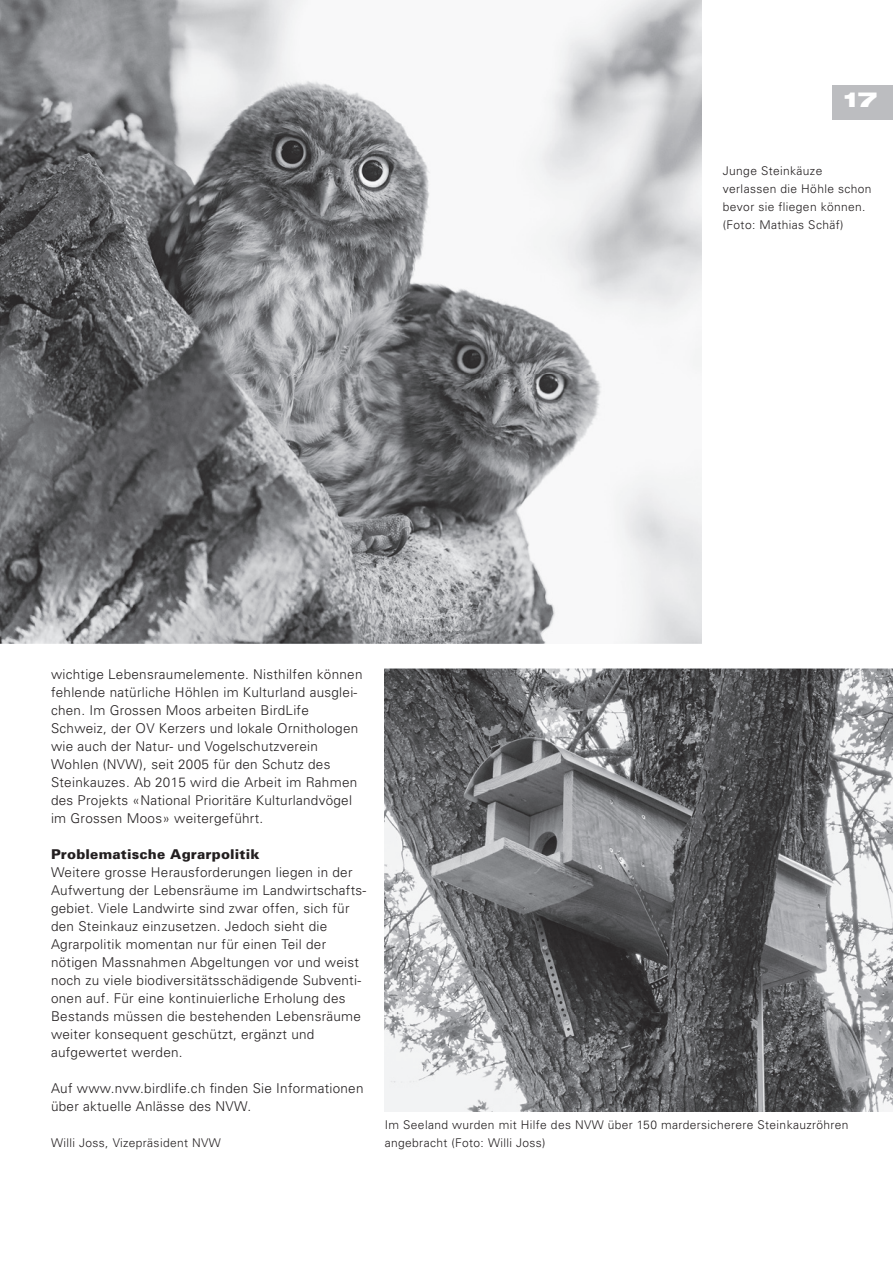
<style>
.page{position:relative;width:893px;height:1263px;background:#fff}
.page>*{position:absolute;margin:0;border:0;box-sizing:border-box;transform-origin:0 0}
.t1{font:900 expanded 21px "Helvetica Neue LT Com";color:#fff}
.t2{font:300 13.5px/18px "Univers";letter-spacing:.02em;color:#231f20}
.t3{font:900 13.5px "Univers";letter-spacing:.015em;color:#231f20}
.t4{font:300 12px/18px "Univers";letter-spacing:.03em;color:#231f20}
</style>
<div class="page">
<div style="left:832px;top:85px;width:61px;height:35px;background:#bcbdc0"></div>
<img style="left:0;top:0;width:702px;height:643px">
<img style="left:385px;top:669px;width:508px;height:442px">
<h1 class="t1" style="left:843px;top:86px;width:35px">17</h1>
<p class="t4" style="left:723px;top:162px;width:150px">Junge Steinkäuze verlassen die Höhle schon bevor sie fliegen können. (Foto: Mathias Schäf)</p>
<p class="t2" style="left:51px;top:665px;width:313px">wichtige Lebensraumelemente. Nisthilfen können fehlende natürliche Höhlen im Kulturland ausglei&shy;chen. Im Grossen Moos arbeiten BirdLife Schweiz, der OV Kerzers und lokale Ornithologen wie auch der Natur- und Vogelschutzverein Wohlen (NVW), seit 2005 für den Schutz des Steinkauzes. Ab 2015 wird die Arbeit im Rahmen des Projekts «National Prioritäre Kulturlandvögel im Grossen Moos» weitergeführt.</p>
<p class="t3" style="left:51px;top:846px;width:210px">Problematische Agrarpolitik</p>
<p class="t2" style="left:51px;top:863px;width:317px">Weitere grosse Herausforderungen liegen in der Aufwertung der Lebensräume im Landwirtschafts&shy;gebiet. Viele Landwirte sind zwar offen, sich für den Steinkauz einzusetzen. Jedoch sieht die Agrarpolitik momentan nur für einen Teil der nötigen Massnahmen Abgeltungen vor und weist noch zu viele biodiversitätsschädigende Subventi&shy;onen auf. Für eine kontinuierliche Erholung des Bestands müssen die bestehenden Lebensräume weiter konsequent geschützt, ergänzt und aufgewertet werden.</p>
<p class="t2" style="left:51px;top:1079px;width:314px">Auf www.nvw.birdlife.ch finden Sie Informationen über aktuelle Anlässe des NVW.</p>
<p class="t4" style="left:51px;top:1134px;width:171px">Willi Joss, Vizepräsident NVW</p>
<p class="t4" style="left:385px;top:1116px;width:465px">Im Seeland wurden mit Hilfe des NVW über 150 mardersicherere Steinkauzröhren angebracht (Foto: Willi Joss)</p>
</div>
